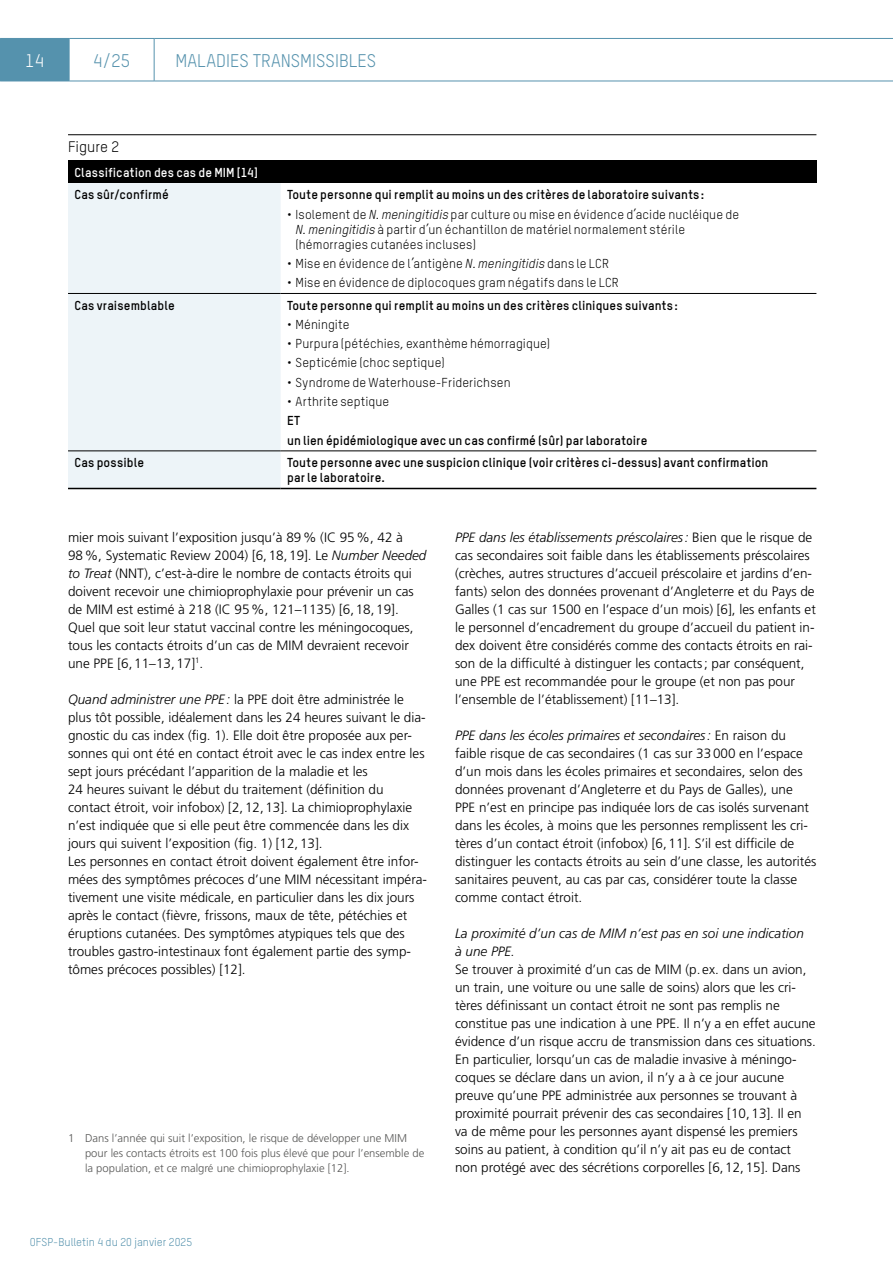
<style>
.page{position:relative;width:893px;height:1263px;background:#fff}
.page>*{position:absolute;margin:0;border:0;box-sizing:border-box;transform-origin:0 0}
.t1{font:18px "TSTAR";color:#5592ad}
.t2{font:18px "TSTAR";color:#fff}
.t3{font:15px "TSTAR";color:#000}
.Text_Inhalte_Lauftext_Normal{font:300 13.5px/18px "Frutiger LT Std";color:#000}
.Text_Inhalte_Lauftext_Normal-2{font:italic 300 13.5px/18px "Frutiger LT Std";color:#000}
.t4{font:12.75px/15px "TSTAR";letter-spacing:.01em;color:#000}
.Tabellen_Tabelle_Links{font:700 12.75px/15px "TSTAR";letter-spacing:.01em;color:#000}
.Tabellen_Tabelle_Zwischentitel_Links{font:700 12.75px "TSTAR";letter-spacing:.015em;color:#000}
.Tabellen_Tabelle_Kopf_Links_Bold{font:700 12.75px "TSTAR";letter-spacing:.015em;color:#fff}
.Text_Inhalte_Lauftext_Normal-3{font:300 11.25px/15px "Frutiger LT Std";color:#575756}
.t5{font:11.25px "TSTAR";color:#5592ad}
.s1{font-style:italic}
</style>
<div class="page">
<hr style="left:69px;top:38px;width:85px;height:1px;background:#5592ad">
<hr style="left:69px;top:39px;width:1px;height:42px;background:#5592ad">
<hr style="left:154px;top:38px;width:739px;height:1px;background:#5592ad">
<hr style="left:154px;top:39px;width:1px;height:42px;background:#5592ad">
<div style="left:0;top:38px;width:69px;height:43px;background:#5592ad"></div>
<hr style="left:0;top:81px;width:69px;height:1px;background:#5592ad">
<hr style="left:69px;top:81px;width:85px;height:1px;background:#5592ad">
<hr style="left:154px;top:81px;width:739px;height:1px;background:#5592ad">
<hr style="left:68px;top:134px;width:748px;height:1px;background:#000">
<div style="left:68px;top:160px;width:748px;height:23px;background:#000"></div>
<div style="left:68px;top:183px;width:213px;height:305px;background:#edf4f8"></div>
<hr style="left:68px;top:293px;width:213px;height:1px;background:#000">
<hr style="left:281px;top:293px;width:535px;height:1px;background:#000">
<hr style="left:68px;top:451px;width:213px;height:1px;background:#000">
<hr style="left:281px;top:451px;width:535px;height:1px;background:#000">
<hr style="left:68px;top:488px;width:213px;height:1px;background:#000">
<hr style="left:281px;top:488px;width:535px;height:1px;background:#000">
<h1 class="t2" style="left:25px;top:49px;width:20px">14</h1>
<h1 class="t1" style="left:93px;top:49px;width:38px">4/25</h1>
<h1 class="t1" style="left:175px;top:49px;width:202px">MALADIES TRANSMISSIBLES</h1>
<p class="t3" style="left:68px;top:138px;width:53px">Figure 2</p>
<p class="Tabellen_Tabelle_Kopf_Links_Bold" style="left:74px;top:164px;width:185px">Classification des cas de MIM [14]</p>
<p class="Tabellen_Tabelle_Zwischentitel_Links" style="left:74px;top:187px;width:96px">Cas sûr/confirmé</p>
<p class="Tabellen_Tabelle_Links" style="left:287px;top:187px;width:419px">Toute personne qui remplit au moins un des critères de laboratoire suivants:</p>
<p class="t4" style="left:296px;top:206px;width:445px;text-indent:-9px">• Isolement de <span class="s1">N. meningitidis</span> par culture ou mise en évidence d’acide nucléique de<br><span class="s1">N. meningitidis</span> à partir d’un échantillon de matériel normalement stérile (hémorragies cutanées incluses)</p>
<p class="t4" style="left:287px;top:256px;width:323px">• Mise en évidence de l’antigène <span class="s1">N. meningitidis</span> dans le LCR</p>
<p class="t4" style="left:287px;top:275px;width:333px">• Mise en évidence de diplocoques gram négatifs dans le LCR</p>
<p class="Tabellen_Tabelle_Zwischentitel_Links" style="left:74px;top:297px;width:102px">Cas vraisemblable</p>
<p class="Tabellen_Tabelle_Links" style="left:287px;top:297px;width:392px">Toute personne qui remplit au moins un des critères cliniques suivants:</p>
<p class="t4" style="left:287px;top:317px;width:64px">• Méningite</p>
<p class="t4" style="left:287px;top:336px;width:265px">• Purpura (pétéchies, exanthème hémorragique)</p>
<p class="t4" style="left:287px;top:355px;width:159px">• Septicémie (choc septique)</p>
<p class="t4" style="left:287px;top:375px;width:225px">• Syndrome de Waterhouse-Friderichsen</p>
<p class="t4" style="left:287px;top:394px;width:104px">• Arthrite septique</p>
<p class="Tabellen_Tabelle_Links" style="left:287px;top:413px;width:15px">ET</p>
<p class="Tabellen_Tabelle_Links" style="left:287px;top:432px;width:362px">un lien épidémiologique avec un cas confirmé (sûr) par laboratoire</p>
<p class="Tabellen_Tabelle_Zwischentitel_Links" style="left:74px;top:454px;width:71px">Cas possible</p>
<p class="Tabellen_Tabelle_Links" style="left:287px;top:455px;width:483px">Toute personne avec une suspicion clinique (voir critères ci-dessus) avant confirmation par le laboratoire.</p>
<p class="Text_Inhalte_Lauftext_Normal" style="left:68px;top:528px;width:360px">mier mois suivant l’exposition jusqu’à 89% (IC 95%, 42 à 98%, Systematic Review 2004) [6,18,19]. Le <span class="s1">Number Needed to Treat</span> (NNT), c’est-à-dire le nombre de contacts étroits qui doivent recevoir une chimioprophylaxie pour prévenir un cas de MIM est estimé à 218 (IC 95%, 121–1135) [6,18,19].</p>
<p class="Text_Inhalte_Lauftext_Normal" style="left:68px;top:618px;width:347px">Quel que soit leur statut vaccinal contre les méningocoques, tous les contacts étroits d’un cas de MIM devraient recevoir une PPE [6,11–13,17]<sup>1</sup>.</p>
<p class="Text_Inhalte_Lauftext_Normal" style="left:68px;top:690px;width:359px"><span class="s1">Quand administrer une PPE :</span> la PPE doit être administrée le plus tôt possible, idéalement dans les 24 heures suivant le dia&shy;gnostic du cas index (fig. 1). Elle doit être proposée aux per&shy;sonnes qui ont été en contact étroit avec le cas index entre les sept jours précédant l’apparition de la maladie et les</p>
<p class="Text_Inhalte_Lauftext_Normal" style="left:68px;top:780px;width:346px">24 heures suivant le début du traitement (définition du contact étroit, voir infobox) [2,12,13]. La chimioprophylaxie n’est indiquée que si elle peut être commencée dans les dix jours qui suivent l’exposition (fig. 1) [12,13].</p>
<p class="Text_Inhalte_Lauftext_Normal" style="left:68px;top:852px;width:361px">Les personnes en contact étroit doivent également être infor&shy;mées des symptômes précoces d’une MIM nécessitant impéra&shy;tivement une visite médicale, en particulier dans les dix jours après le contact (fièvre, frissons, maux de tête, pétéchies et éruptions cutanées. Des symptômes atypiques tels que des troubles gastro-intestinaux font également partie des symp&shy;tômes précoces possibles) [12].</p>
<p class="Text_Inhalte_Lauftext_Normal-3" style="left:85px;top:1130px;width:341px;text-indent:-17px">1 Dans l’année qui suit l’exposition, le risque de développer une MIM pour les contacts étroits est 100 fois plus élevé que pour l’ensemble de la population, et ce malgré une chimioprophylaxie [12].</p>
<p class="t5" style="left:30px;top:1235px;width:164px">OFSP-Bulletin 4 du 20 janvier 2025</p>
<p class="Text_Inhalte_Lauftext_Normal" style="left:455px;top:528px;width:362px"><span class="s1">PPE dans les établissements préscolaires:</span> Bien que le risque de cas secondaires soit faible dans les établissements préscolaires (crèches, autres structures d’accueil préscolaire et jardins d’en&shy;fants) selon des données provenant d’Angleterre et du Pays de Galles (1 cas sur 1500 en l’espace d’un mois) [6], les enfants et le personnel d’encadrement du groupe d’accueil du patient in&shy;dex doivent être considérés comme des contacts étroits en rai&shy;son de la difficulté à distinguer les contacts; par conséquent, une PPE est recommandée pour le groupe (et non pas pour l’ensemble de l’établissement) [11–13].</p>
<p class="Text_Inhalte_Lauftext_Normal" style="left:455px;top:726px;width:363px"><span class="s1">PPE dans les écoles primaires et secondaires:</span> En raison du faible risque de cas secondaires (1 cas sur 33000 en l’espace d’un mois dans les écoles primaires et secondaires, selon des données provenant d’Angleterre et du Pays de Galles), une PPE n’est en principe pas indiquée lors de cas isolés survenant dans les écoles, à moins que les personnes remplissent les cri&shy;tères d’un contact étroit (infobox) [6,11]. S’il est difficile de distinguer les contacts étroits au sein d’une classe, les autorités sanitaires peuvent, au cas par cas, considérer toute la classe comme contact étroit.</p>
<p class="Text_Inhalte_Lauftext_Normal-2" style="left:455px;top:924px;width:350px">La proximité d’un cas de MIM n’est pas en soi une indication à une PPE.</p>
<p class="Text_Inhalte_Lauftext_Normal" style="left:455px;top:960px;width:362px">Se trouver à proximité d’un cas de MIM (p.ex. dans un avion, un train, une voiture ou une salle de soins) alors que les cri&shy;tères définissant un contact étroit ne sont pas remplis ne constitue pas une indication à une PPE. Il n’y a en effet aucune évidence d’un risque accru de transmission dans ces situations.<br>En particulier, lorsqu’un cas de maladie invasive à méningo&shy;coques se déclare dans un avion, il n’y a à ce jour aucune preuve qu’une PPE administrée aux personnes se trouvant à proximité pourrait prévenir des cas secondaires [10,13]. Il en va de même pour les personnes ayant dispensé les premiers soins au patient, à condition qu’il n’y ait pas eu de contact non protégé avec des sécrétions corporelles [6,12,15]. Dans</p>
</div>
